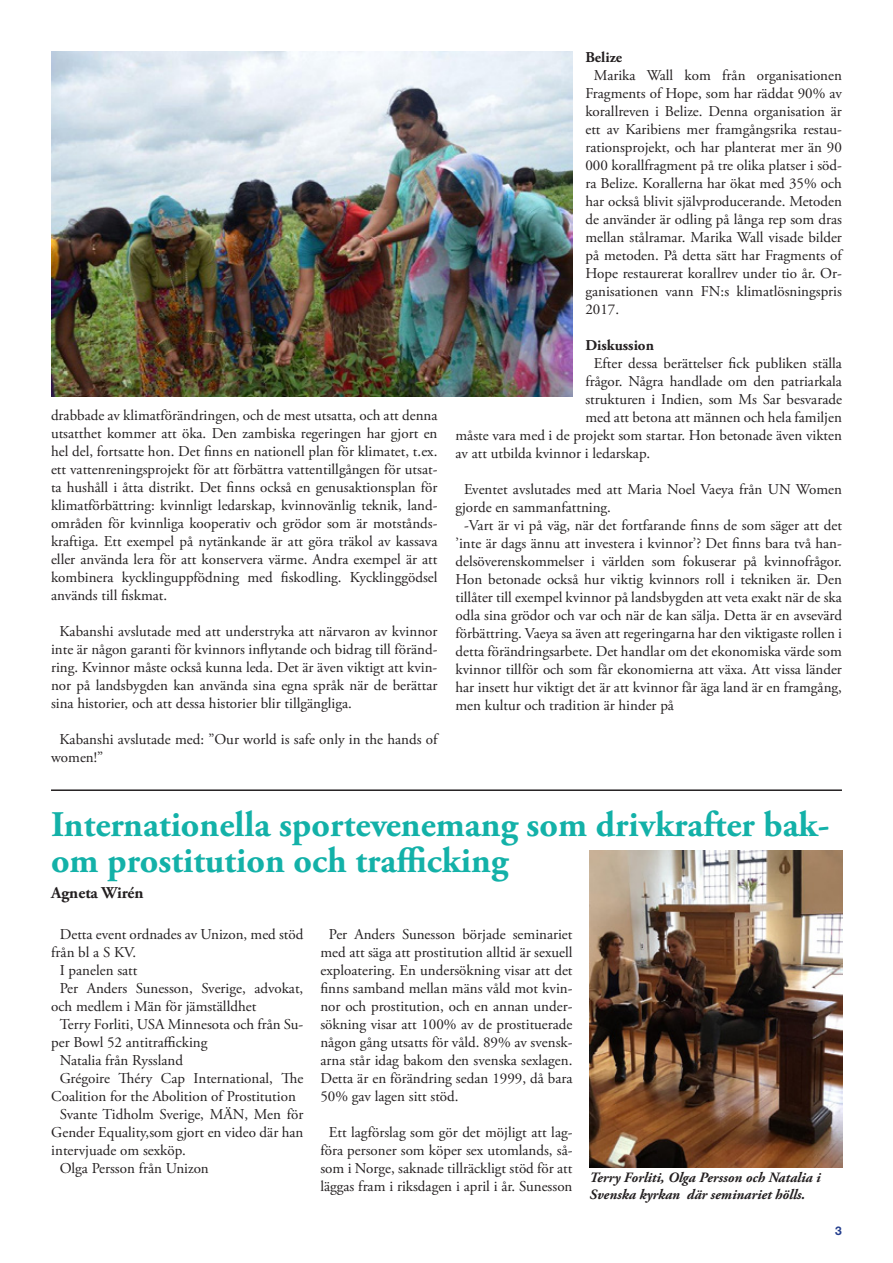
<style>
.page{position:relative;width:893px;height:1263px;background:#fff}
.page>*{position:absolute;margin:0;border:0;box-sizing:border-box;transform-origin:0 0}
.t1{font:700 36px/36px "Adobe Garamond Pro";color:#13b1a8}
.t2{font:700 16.5px "Adobe Garamond Pro";color:#231f20}
.t3{font:15px/18px "Adobe Garamond Pro";color:#231f20;text-align:justify}
.t4{font:700 15px "Adobe Garamond Pro";color:#231f20}
.t5{font:italic 700 14.25px/17.1px "Adobe Garamond Pro";color:#231f20}
.t6{font:700 12px "Helvetica Neue LT Pro";color:#253f8e}
</style>
<div class="page">
<img style="left:51px;top:51px;width:522px;height:345px">
<hr style="left:51px;top:789px;width:791px;height:2px;background:#231f20">
<img style="left:589px;top:850px;width:254px;height:317px">
<p class="t3" style="left:51px;top:407px;width:388px">drabbade av klimatförändringen, och de mest utsatta, och att denna utsatthet kommer att öka. Den zambiska regeringen har gjort en hel del, fortsatte hon. Det finns en nationell plan för klimatet, t.ex. ett vattenreningsprojekt för att förbättra vattentillgången för utsat&shy;ta hushåll i åtta distrikt. Det finns också en genusaktionsplan för klimatförbättring: kvinnligt ledarskap, kvinnovänlig teknik, land&shy;områden för kvinnliga kooperativ och grödor som är motstånds&shy;kraftiga. Ett exempel på nytänkande är att göra träkol av kassava eller använda lera för att konservera värme. Andra exempel är att kombinera kycklinguppfödning med fiskodling. Kycklinggödsel används till fiskmat.</p>
<p class="t3" style="left:51px;top:623px;width:388px;text-indent:9px">Kabanshi avslutade med att understryka att närvaron av kvinnor inte är någon garanti för kvinnors inflytande och bidrag till föränd&shy;ring. Kvinnor måste också kunna leda. Det är även viktigt att kvin&shy;nor på landsbygden kan använda sina egna språk när de berättar sina historier, och att dessa historier blir tillgängliga.</p>
<p class="t3" style="left:51px;top:731px;width:388px;text-indent:9px">Kabanshi avslutade med: ”Our world is safe only in the hands of women!”</p>
<p class="t4" style="left:585px;top:48px;width:38px">Belize</p>
<p class="t3" style="left:585px;top:67px;width:258px;text-indent:9px">Marika Wall kom från organisationen Fragments of Hope, som har räddat 90% av korallreven i Belize. Denna organisation är ett av Karibiens mer framgångsrika restau&shy;rationsprojekt, och har planterat mer än 90<br>000 korallfragment på tre olika platser i söd&shy;ra Belize. Korallerna har ökat med 35% och har också blivit självproducerande. Metoden de använder är odling på långa rep som dras mellan stålramar. Marika Wall visade bilder på metoden. På detta sätt har Fragments of Hope restaurerat korallrev under tio år. Or&shy;ganisationen vann FN:s klimatlösningspris 2017.</p>
<p class="t4" style="left:585px;top:336px;width:70px">Diskussion</p>
<p class="t3" style="left:594px;top:355px;width:250px">Efter dessa berättelser fick publiken ställa</p>
<p class="t3" style="left:585px;top:373px;width:258px">frågor. Några handlade om den patriarkala</p>
<p class="t3" style="left:585px;top:391px;width:258px">strukturen i Indien, som Ms Sar besvarade</p>
<p class="t3" style="left:585px;top:409px;width:258px">med att betona att männen och hela familjen</p>
<p class="t3" style="left:455px;top:427px;width:388px">måste vara med i de projekt som startar. Hon betonade även vikten</p>
<p class="t3" style="left:455px;top:445px;width:196px">av att utbilda kvinnor i ledarskap.</p>
<p class="t3" style="left:464px;top:481px;width:379px">Eventet avslutades med att Maria Noel Vaeya från UN Women</p>
<p class="t3" style="left:455px;top:499px;width:157px">gjorde en sammanfattning.</p>
<p class="t3" style="left:464px;top:517px;width:379px">-Vart är vi på väg, när det fortfarande finns de som säger att det</p>
<p class="t3" style="left:455px;top:535px;width:388px">’inte är dags ännu att investera i kvinnor’? Det finns bara två han-</p>
<p class="t3" style="left:455px;top:553px;width:388px">delsöverenskommelser i världen som fokuserar på kvinnofrågor.</p>
<p class="t3" style="left:455px;top:571px;width:388px">Hon betonade också hur viktig kvinnors roll i tekniken är. Den</p>
<p class="t3" style="left:455px;top:589px;width:388px">tillåter till exempel kvinnor på landsbygden att veta exakt när de ska</p>
<p class="t3" style="left:455px;top:607px;width:388px">odla sina grödor och var och när de kan sälja. Detta är en avsevärd</p>
<p class="t3" style="left:455px;top:625px;width:388px">förbättring. Vaeya sa även att regeringarna har den viktigaste rollen i</p>
<p class="t3" style="left:455px;top:643px;width:388px">detta förändringsarbete. Det handlar om det ekonomiska värde som</p>
<p class="t3" style="left:455px;top:661px;width:388px">kvinnor tillför och som får ekonomierna att växa. Att vissa länder</p>
<p class="t3" style="left:455px;top:679px;width:388px">har insett hur viktigt det är att kvinnor får äga land är en framgång,</p>
<p class="t3" style="left:455px;top:697px;width:220px">men kultur och tradition är hinder på</p>
<h1 class="t1" style="left:51px;top:807px;width:780px">Internationella sportevenemang som drivkrafter bak&shy;om prostitution och trafficking</h1>
<p class="t2" style="left:51px;top:883px;width:94px">Agneta Wirén</p>
<p class="t3" style="left:60px;top:925px;width:245px">Detta event ordnades av Unizon, med stöd</p>
<p class="t3" style="left:51px;top:943px;width:87px">från bl a S KV.</p>
<p class="t3" style="left:60px;top:961px;width:79px">I panelen satt</p>
<p class="t3" style="left:60px;top:979px;width:245px">Per Anders Sunesson, Sverige, advokat,</p>
<p class="t3" style="left:51px;top:997px;width:206px">och medlem i Män för jämställdhet</p>
<p class="t3" style="left:60px;top:1015px;width:245px">Terry Forliti, USA Minnesota och från Su-</p>
<p class="t3" style="left:51px;top:1033px;width:158px">per Bowl 52 antitrafficking</p>
<p class="t3" style="left:60px;top:1051px;width:125px">Natalia från Ryssland</p>
<p class="t3" style="left:60px;top:1069px;width:245px">Grégoire Théry Cap International, The</p>
<p class="t3" style="left:51px;top:1087px;width:246px">Coalition for the Abolition of Prostitution</p>
<p class="t3" style="left:60px;top:1105px;width:245px">Svante Tidholm Sverige, MÄN, Men för</p>
<p class="t3" style="left:51px;top:1123px;width:254px">Gender Equality,som gjort en video där han</p>
<p class="t3" style="left:51px;top:1141px;width:136px">intervjuade om sexköp.</p>
<p class="t3" style="left:60px;top:1159px;width:151px">Olga Persson från Unizon</p>
<p class="t3" style="left:320px;top:925px;width:254px;text-indent:9px">Per Anders Sunesson började seminariet med att säga att prostitution alltid är sexuell exploatering. En undersökning visar att det finns samband mellan mäns våld mot kvin&shy;nor och prostitution, och en annan under&shy;sökning visar att 100% av de prostituerade någon gång utsatts för våld. 89% av svensk&shy;arna står idag bakom den svenska sexlagen.<br>Detta är en förändring sedan 1999, då bara 50% gav lagen sitt stöd.</p>
<p class="t3" style="left:320px;top:1123px;width:254px;text-align:center">Ett lagförslag som gör det möjligt att lag&shy;föra personer som köper sex utomlands, så&shy;som i Norge, saknade tillräckligt stöd för att läggas fram i riksdagen i april i år. Sunesson</p>
<p class="t5" style="left:590px;top:1169px;width:232px">Terry Forliti, Olga Persson och Natalia i<br>Svenska kyrkan där seminariet hölls.</p>
<p class="t6" style="left:835px;top:1224px;width:8px">3</p>
</div>
